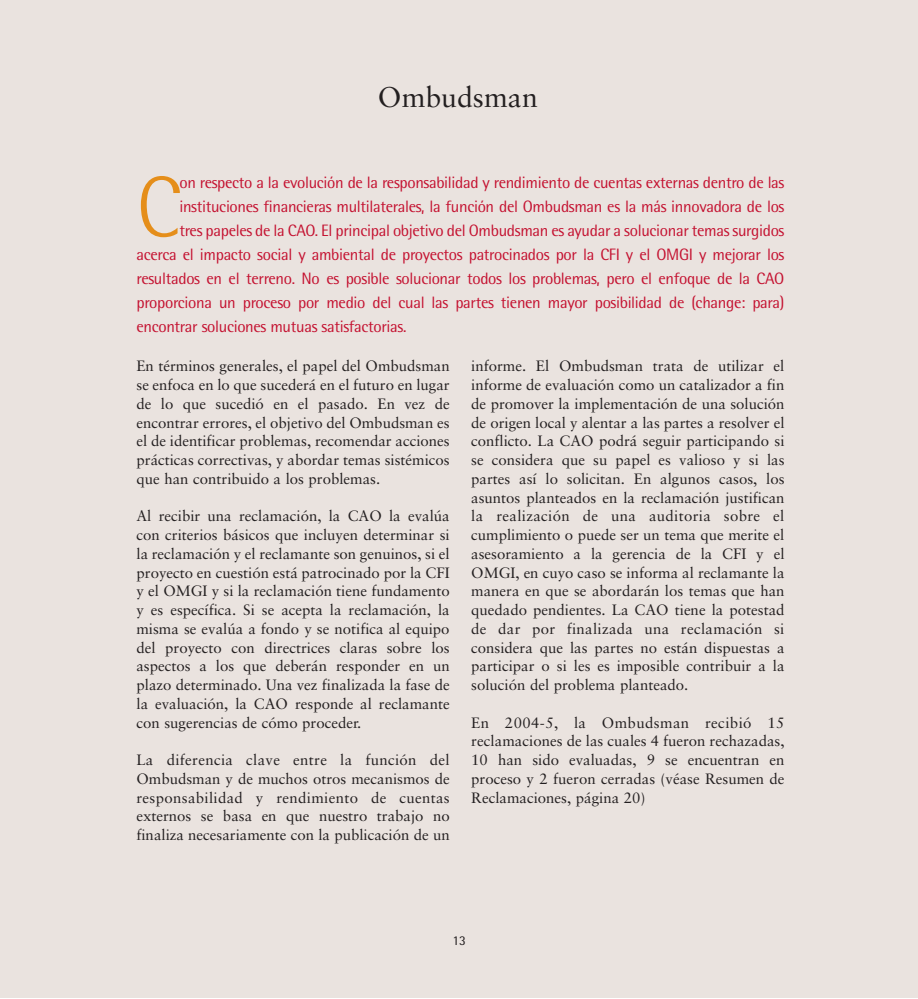
<style>
.page{position:relative;width:918px;height:999px;background:#fff}
.page>*{position:absolute;margin:0;border:0;box-sizing:border-box;transform-origin:0 0}
.t1{font:300 86.1px "Rotis Semi Sans";color:#e58e1a}
.t2{font:28.5px "Sabon";color:#231f20}
.t3{font:16.5px "Rotis Semi Sans";letter-spacing:-.02em;color:#c41130}
.t4{font:15px/18.8px "Sabon";color:#231f20;text-align:justify}
.t5{font:13.5px "Rotis Semi Sans";color:#231f20}
</style>
<div class="page">
<div style="left:0;top:0;width:918px;height:998px;background:#eae3df"></div>
<h2 class="t2" style="left:378px;top:85px;width:161px">Ombudsman</h2>
<h1 class="t1" style="left:136px;top:177px;width:46px">C</h1>
<p class="t3" style="left:179px;top:177px;width:607px">on respecto a la evolución de la responsabilidad y rendimiento de cuentas externas dentro de las</p>
<p class="t3" style="left:179px;top:201px;width:607px">instituciones financieras multilaterales, la función del Ombudsman es la más innovadora de los</p>
<p class="t3" style="left:179px;top:225px;width:606px">tres papeles de la CAO. El principal objetivo del Ombudsman es ayudar a solucionar temas surgidos</p>
<p class="t3" style="left:136px;top:249px;width:649px">acerca el impacto social y ambiental de proyectos patrocinados por la CFI y el OMGI y mejorar los</p>
<p class="t3" style="left:136px;top:273px;width:649px">resultados en el terreno. No es posible solucionar todos los problemas, pero el enfoque de la CAO</p>
<p class="t3" style="left:136px;top:297px;width:649px">proporciona un proceso por medio del cual las partes tienen mayor posibilidad de (change: para)</p>
<p class="t3" style="left:136px;top:321px;width:271px">encontrar soluciones mutuas satisfactorias.</p>
<p class="t4" style="left:136px;top:358px;width:315px">En términos generales, el papel del Ombudsman se enfoca en lo que sucederá en el futuro en lugar de lo que sucedió en el pasado. En vez de encontrar errores, el objetivo del Ombudsman es el de identificar problemas, recomendar acciones prácticas correctivas, y abordar temas sistémicos que han contribuido a los problemas.</p>
<p class="t4" style="left:136px;top:508px;width:315px">Al recibir una reclamación, la CAO la evalúa con criterios básicos que incluyen determinar si la reclamación y el reclamante son genuinos, si el proyecto en cuestión está patrocinado por la CFI y el OMGI y si la reclamación tiene fundamento y es específica. Si se acepta la reclamación, la misma se evalúa a fondo y se notifica al equipo del proyecto con directrices claras sobre los aspectos a los que deberán responder en un plazo determinado. Una vez finalizada la fase de la evaluación, la CAO responde al reclamante con sugerencias de cómo proceder.</p>
<p class="t4" style="left:136px;top:752px;width:315px">La diferencia clave entre la función del Ombudsman y de muchos otros mecanismos de responsabilidad y rendimiento de cuentas externos se basa en que nuestro trabajo no finaliza necesariamente con la publicación de un</p>
<p class="t4" style="left:471px;top:358px;width:315px">informe. El Ombudsman trata de utilizar el informe de evaluación como un catalizador a fin de promover la implementación de una solución de origen local y alentar a las partes a resolver el conflicto. La CAO podrá seguir participando si se considera que su papel es valioso y si las partes así lo solicitan. En algunos casos, los asuntos planteados en la reclamación justifican la realización de una auditoria sobre el cumplimiento o puede ser un tema que merite el asesoramiento a la gerencia de la CFI y el OMGI, en cuyo caso se informa al reclamante la manera en que se abordarán los temas que han quedado pendientes. La CAO tiene la potestad de dar por finalizada una reclamación si considera que las partes no están dispuestas a participar o si les es imposible contribuir a la solución del problema planteado.</p>
<p class="t4" style="left:471px;top:714px;width:315px">En 2004-5, la Ombudsman recibió 15 reclamaciones de las cuales 4 fueron rechazadas, 10 han sido evaluadas, 9 se encuentran en proceso y 2 fueron cerradas (véase Resumen de Reclamaciones, página 20)</p>
<p class="t5" style="left:452px;top:936px;width:15px">13</p>
</div>
